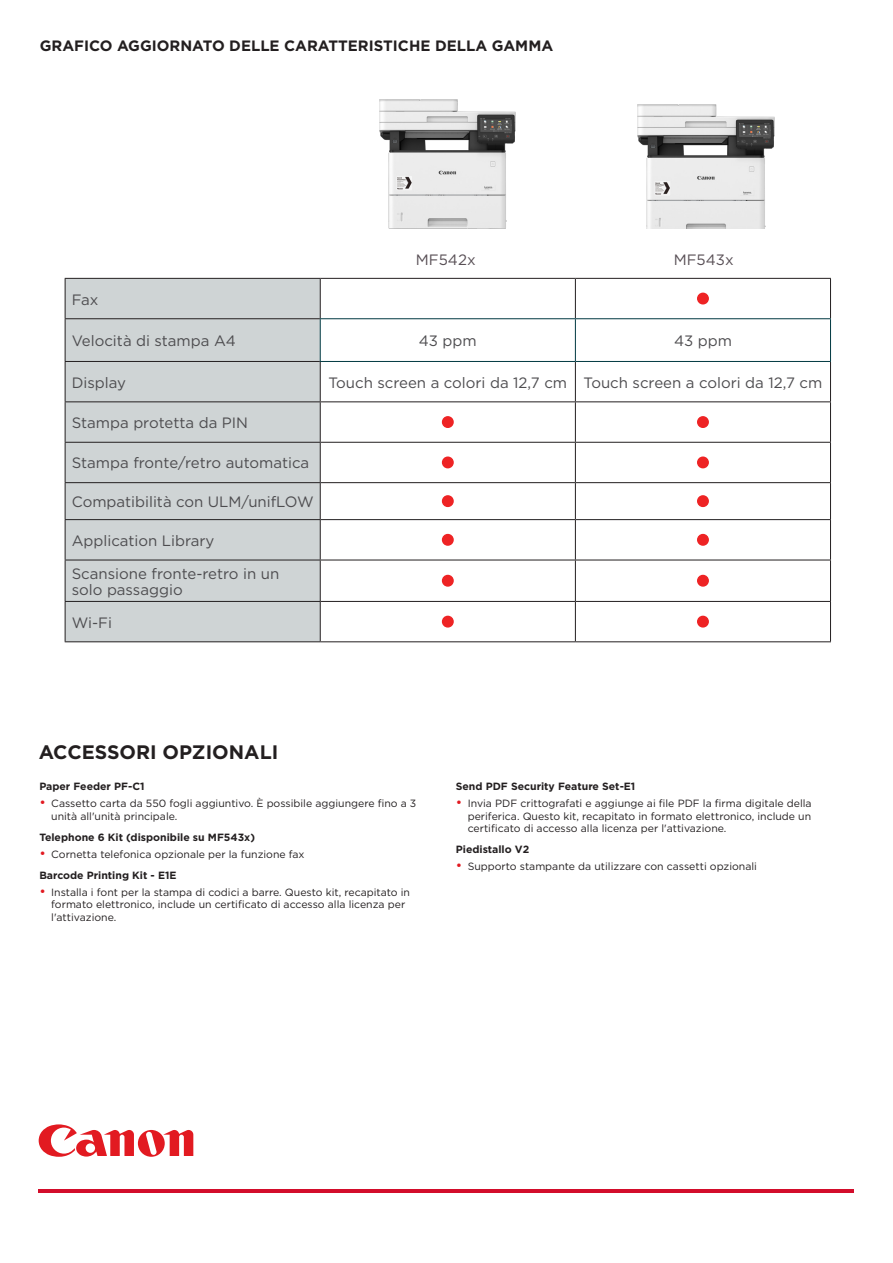
<style>
.page{position:relative;width:893px;height:1263px;background:#fff}
.page>*{position:absolute;margin:0;border:0;box-sizing:border-box;transform-origin:0 0}
.HEADER_B{font:700 19.5px "Gotham";color:#231f20}
.t1{font:15px/16.2px "Gotham";color:#4d4c4f}
.Product_name{font:700 15px "Gotham";color:#231f20}
.t2{font:15px "Gotham";color:#584f55}
.t3{font:10.5px/12.6px "Gotham";color:#231f20}
.SUBHEAD{font:700 10.5px "Gotham";color:#231f20}
.s1{font-size:13.5px;color:#e21a21}
</style>
<div class="page">
<svg style="left:39px;top:1124px;width:154px;height:33px"></svg>
<hr style="left:39px;top:1189px;width:815px;height:3px;background:#d30d2b">
<div style="left:66px;top:279px;width:254px;height:362px;background:#cfd4d5"></div>
<svg style="left:321px;top:279px;width:509px;height:362px"></svg>
<hr style="left:320px;top:278px;width:255px;height:1px;background:#231f20">
<hr style="left:320px;top:401px;width:255px;height:1px;background:#231f20">
<hr style="left:320px;top:442px;width:255px;height:1px;background:#231f20">
<hr style="left:320px;top:482px;width:255px;height:1px;background:#231f20">
<hr style="left:320px;top:519px;width:255px;height:1px;background:#231f20">
<hr style="left:320px;top:560px;width:255px;height:1px;background:#231f20">
<hr style="left:320px;top:601px;width:255px;height:1px;background:#231f20">
<hr style="left:320px;top:641px;width:255px;height:1px;background:#231f20">
<hr style="left:575px;top:278px;width:256px;height:1px;background:#231f20">
<hr style="left:575px;top:279px;width:1px;height:39px;background:#231f20">
<hr style="left:575px;top:362px;width:1px;height:39px;background:#231f20">
<hr style="left:575px;top:401px;width:256px;height:1px;background:#231f20">
<hr style="left:575px;top:402px;width:1px;height:40px;background:#231f20">
<hr style="left:575px;top:442px;width:256px;height:1px;background:#231f20">
<hr style="left:575px;top:443px;width:1px;height:39px;background:#231f20">
<hr style="left:575px;top:482px;width:256px;height:1px;background:#231f20">
<hr style="left:575px;top:483px;width:1px;height:36px;background:#231f20">
<hr style="left:575px;top:519px;width:256px;height:1px;background:#231f20">
<hr style="left:575px;top:520px;width:1px;height:40px;background:#231f20">
<hr style="left:575px;top:560px;width:256px;height:1px;background:#231f20">
<hr style="left:575px;top:560px;width:1px;height:41px;background:#231f20">
<hr style="left:575px;top:601px;width:256px;height:1px;background:#231f20">
<hr style="left:575px;top:602px;width:1px;height:39px;background:#231f20">
<hr style="left:575px;top:641px;width:256px;height:1px;background:#231f20">
<hr style="left:830px;top:279px;width:1px;height:39px;background:#231f20">
<hr style="left:830px;top:362px;width:1px;height:39px;background:#231f20">
<hr style="left:830px;top:402px;width:1px;height:40px;background:#231f20">
<hr style="left:830px;top:443px;width:1px;height:39px;background:#231f20">
<hr style="left:830px;top:483px;width:1px;height:36px;background:#231f20">
<hr style="left:830px;top:520px;width:1px;height:40px;background:#231f20">
<hr style="left:830px;top:560px;width:1px;height:41px;background:#231f20">
<hr style="left:830px;top:602px;width:1px;height:39px;background:#231f20">
<hr style="left:65px;top:278px;width:255px;height:1px;background:#231f20">
<hr style="left:65px;top:279px;width:1px;height:39px;background:#231f20">
<hr style="left:320px;top:279px;width:1px;height:39px;background:#231f20">
<hr style="left:65px;top:318px;width:255px;height:1px;background:#231f20">
<hr style="left:65px;top:319px;width:1px;height:42px;background:#231f20">
<hr style="left:65px;top:361px;width:255px;height:1px;background:#231f20">
<hr style="left:65px;top:362px;width:1px;height:39px;background:#231f20">
<hr style="left:320px;top:362px;width:1px;height:39px;background:#231f20">
<hr style="left:65px;top:401px;width:255px;height:1px;background:#231f20">
<hr style="left:65px;top:402px;width:1px;height:40px;background:#231f20">
<hr style="left:320px;top:402px;width:1px;height:40px;background:#231f20">
<hr style="left:65px;top:442px;width:255px;height:1px;background:#231f20">
<hr style="left:65px;top:443px;width:1px;height:39px;background:#231f20">
<hr style="left:320px;top:443px;width:1px;height:39px;background:#231f20">
<hr style="left:65px;top:482px;width:255px;height:1px;background:#231f20">
<hr style="left:65px;top:483px;width:1px;height:36px;background:#231f20">
<hr style="left:320px;top:483px;width:1px;height:36px;background:#231f20">
<hr style="left:65px;top:519px;width:255px;height:1px;background:#231f20">
<hr style="left:65px;top:520px;width:1px;height:40px;background:#231f20">
<hr style="left:320px;top:520px;width:1px;height:40px;background:#231f20">
<hr style="left:65px;top:560px;width:255px;height:1px;background:#231f20">
<hr style="left:65px;top:560px;width:1px;height:41px;background:#231f20">
<hr style="left:320px;top:560px;width:1px;height:41px;background:#231f20">
<hr style="left:65px;top:601px;width:255px;height:1px;background:#231f20">
<hr style="left:65px;top:602px;width:1px;height:39px;background:#231f20">
<hr style="left:320px;top:602px;width:1px;height:39px;background:#231f20">
<hr style="left:65px;top:641px;width:255px;height:1px;background:#231f20">
<hr style="left:320px;top:318px;width:255px;height:1px;background:#003942">
<hr style="left:320px;top:319px;width:1px;height:42px;background:#003942">
<hr style="left:320px;top:361px;width:255px;height:1px;background:#003942">
<hr style="left:575px;top:318px;width:256px;height:1px;background:#003942">
<hr style="left:575px;top:319px;width:1px;height:42px;background:#003942">
<hr style="left:575px;top:361px;width:256px;height:1px;background:#003942">
<hr style="left:830px;top:319px;width:1px;height:42px;background:#003942">
<div style="left:698px;top:293px;width:10px;height:11px;background:#ee2324;border-radius:50%"></div>
<div style="left:697px;top:293px;width:12px;height:11px;border:2px solid #ee2324;border-radius:50%"></div>
<div style="left:443px;top:417px;width:10px;height:10px;background:#ee2324;border-radius:50%"></div>
<div style="left:442px;top:416px;width:12px;height:12px;border:2px solid #ee2324;border-radius:50%"></div>
<div style="left:698px;top:417px;width:10px;height:10px;background:#ee2324;border-radius:50%"></div>
<div style="left:697px;top:416px;width:12px;height:12px;border:2px solid #ee2324;border-radius:50%"></div>
<div style="left:443px;top:457px;width:10px;height:11px;background:#ee2324;border-radius:50%"></div>
<div style="left:442px;top:456px;width:12px;height:12px;border:2px solid #ee2324;border-radius:50%"></div>
<div style="left:698px;top:457px;width:10px;height:11px;background:#ee2324;border-radius:50%"></div>
<div style="left:697px;top:456px;width:12px;height:12px;border:2px solid #ee2324;border-radius:50%"></div>
<div style="left:443px;top:496px;width:10px;height:10px;background:#ee2324;border-radius:50%"></div>
<div style="left:442px;top:495px;width:12px;height:12px;border:2px solid #ee2324;border-radius:50%"></div>
<div style="left:698px;top:496px;width:10px;height:10px;background:#ee2324;border-radius:50%"></div>
<div style="left:697px;top:495px;width:12px;height:12px;border:2px solid #ee2324;border-radius:50%"></div>
<div style="left:443px;top:535px;width:10px;height:10px;background:#ee2324;border-radius:50%"></div>
<div style="left:442px;top:534px;width:12px;height:12px;border:2px solid #ee2324;border-radius:50%"></div>
<div style="left:698px;top:535px;width:10px;height:10px;background:#ee2324;border-radius:50%"></div>
<div style="left:697px;top:534px;width:12px;height:12px;border:2px solid #ee2324;border-radius:50%"></div>
<div style="left:443px;top:575px;width:10px;height:11px;background:#ee2324;border-radius:50%"></div>
<div style="left:442px;top:575px;width:12px;height:12px;border:2px solid #ee2324;border-radius:50%"></div>
<div style="left:698px;top:575px;width:10px;height:11px;background:#ee2324;border-radius:50%"></div>
<div style="left:697px;top:575px;width:12px;height:12px;border:2px solid #ee2324;border-radius:50%"></div>
<div style="left:443px;top:616px;width:10px;height:11px;background:#ee2324;border-radius:50%"></div>
<div style="left:442px;top:616px;width:12px;height:12px;border:2px solid #ee2324;border-radius:50%"></div>
<div style="left:698px;top:616px;width:10px;height:11px;background:#ee2324;border-radius:50%"></div>
<div style="left:697px;top:616px;width:12px;height:12px;border:2px solid #ee2324;border-radius:50%"></div>
<img style="left:379px;top:100px;width:137px;height:129px">
<img style="left:638px;top:105px;width:136px;height:124px">
<p class="Product_name" style="left:40px;top:35px;width:515px">GRAFICO AGGIORNATO DELLE CARATTERISTICHE DELLA GAMMA</p>
<p class="t2" style="left:416px;top:250px;width:61px">MF542x</p>
<p class="t2" style="left:674px;top:250px;width:61px">MF543x</p>
<p class="t1" style="left:72px;top:291px;width:28px">Fax</p>
<p class="t1" style="left:72px;top:332px;width:166px">Velocità di stampa A4</p>
<p class="t1" style="left:419px;top:332px;width:59px">43 ppm</p>
<p class="t1" style="left:674px;top:332px;width:59px">43 ppm</p>
<p class="t1" style="left:72px;top:374px;width:56px">Display</p>
<p class="t1" style="left:328px;top:374px;width:240px">Touch screen a colori da 12,7 cm</p>
<p class="t1" style="left:584px;top:374px;width:240px">Touch screen a colori da 12,7 cm</p>
<p class="t1" style="left:72px;top:414px;width:178px">Stampa protetta da PIN</p>
<p class="t1" style="left:72px;top:455px;width:239px">Stampa fronte/retro automatica</p>
<p class="t1" style="left:72px;top:493px;width:243px">Compatibilità con ULM/unifLOW</p>
<p class="t1" style="left:72px;top:532px;width:144px">Application Library</p>
<p class="t1" style="left:72px;top:565px;width:209px">Scansione fronte-retro in un solo passaggio</p>
<p class="t1" style="left:72px;top:614px;width:42px">Wi-Fi</p>
<p class="HEADER_B" style="left:39px;top:739px;width:241px">ACCESSORI OPZIONALI</p>
<p class="SUBHEAD" style="left:39px;top:779px;width:107px">Paper Feeder PF-C1</p>
<p class="t3" style="left:51px;top:797px;width:367px;text-indent:-12px"><span class="s1">•</span> Cassetto carta da 550 fogli aggiuntivo. È possibile aggiungere fino a 3 unità all'unità principale.</p>
<p class="SUBHEAD" style="left:39px;top:830px;width:217px">Telephone 6 Kit (disponibile su MF543x)</p>
<p class="t3" style="left:39px;top:847px;width:267px"><span class="s1">•</span> Cornetta telefonica opzionale per la funzione fax</p>
<p class="SUBHEAD" style="left:39px;top:868px;width:139px">Barcode Printing Kit - E1E</p>
<p class="t3" style="left:51px;top:885px;width:360px;text-indent:-12px"><span class="s1">•</span> Installa i font per la stampa di codici a barre. Questo kit, recapitato in formato elettronico, include un certificato di accesso alla licenza per l'attivazione.</p>
<p class="SUBHEAD" style="left:456px;top:779px;width:181px">Send PDF Security Feature Set-E1</p>
<p class="t3" style="left:468px;top:797px;width:345px;text-align:justify;text-indent:-12px"><span class="s1">•</span> Invia PDF crittografati e aggiunge ai file PDF la firma digitale della periferica. Questo kit, recapitato in formato elettronico, include un certificato di accesso alla licenza per l'attivazione.</p>
<p class="SUBHEAD" style="left:456px;top:843px;width:75px">Piedistallo V2</p>
<p class="t3" style="left:456px;top:860px;width:303px"><span class="s1">•</span> Supporto stampante da utilizzare con cassetti opzionali</p>
</div>
